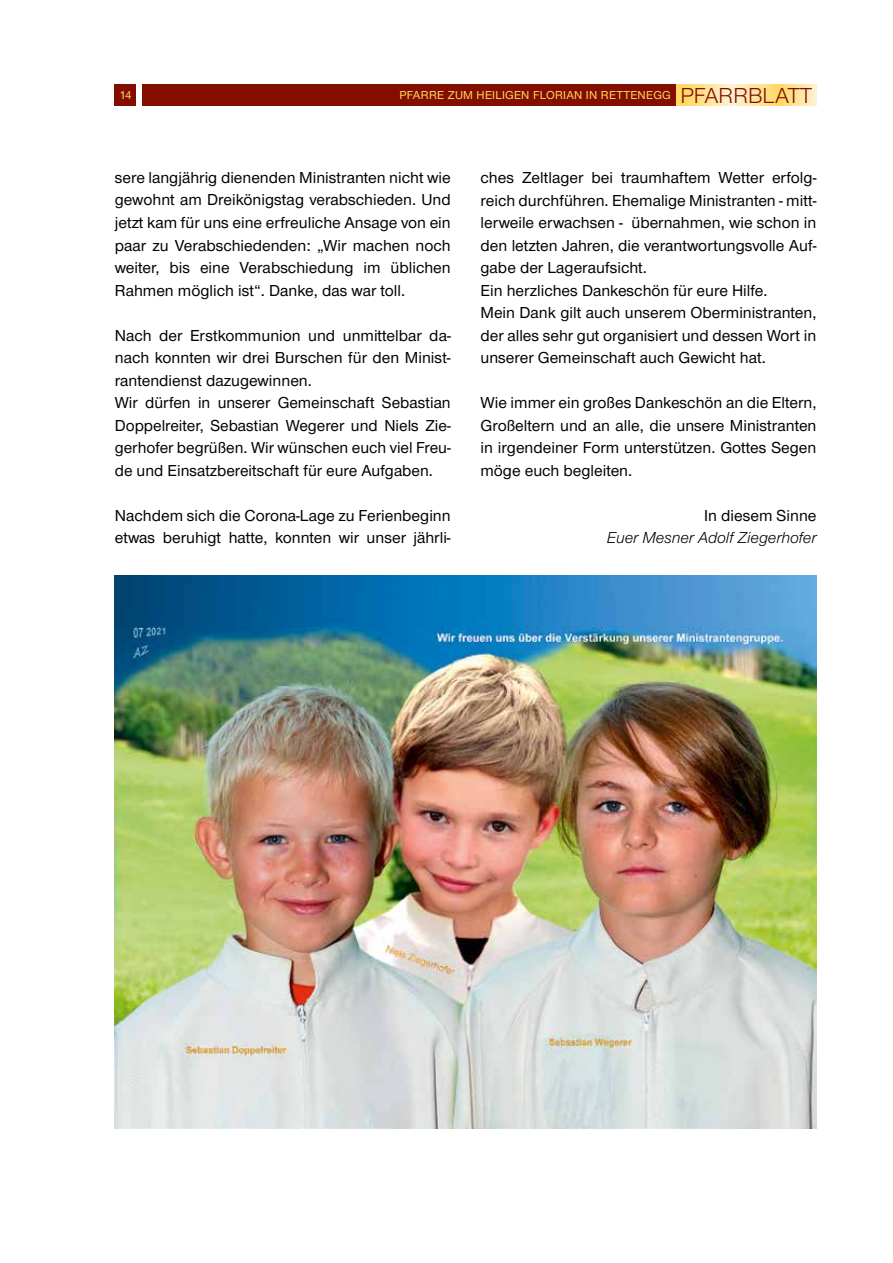
<style>
.page{position:relative;width:893px;height:1263px;background:#fff}
.page>*{position:absolute;margin:0;border:0;box-sizing:border-box;transform-origin:0 0}
.t1{font:500 16.5px/22.5px "Nimbus Sans Novus T";color:#000}
.t2{font:italic 16.5px "Nimbus Sans Novus T";color:#000}
.t3{font:500 12px "Nimbus Sans Novus T";letter-spacing:.02em;color:#ffd861}
.s1{font-weight:400;font-size:22.5px;color:#830e00}
</style>
<div class="page">
<svg style="left:677px;top:84px;width:139px;height:22px;background:#ffe499"></svg>
<div style="left:142px;top:84px;width:533px;height:22px;background:#830e00"></div>
<div style="left:115px;top:84px;width:21px;height:22px;background:#830e00"></div>
<img style="left:115px;top:575px;width:701px;height:553px">
<p class="t3" style="left:119px;top:88px;width:14px">14</p>
<p class="t3" style="left:399px;top:88px;width:415px">PFARRE ZUM HEILIGEN FLORIAN IN RETTENEGG <span class="s1">PFARRBLATT</span></p>
<p class="t1" style="left:115px;top:166px;width:337px;text-align:justify">sere langjährig dienenden Ministranten nicht wie gewohnt am Dreikönigstag verabschieden. Und jetzt kam für uns eine erfreuliche Ansage von ein paar zu Verabschiedenden: „Wir machen noch weiter, bis eine Verabschiedung im üblichen Rahmen möglich ist“. Danke, das war toll.</p>
<p class="t1" style="left:115px;top:323px;width:337px">Nach der Erstkommunion und unmittelbar da&shy;nach konnten wir drei Burschen für den Minist&shy;rantendienst dazugewinnen.<br>Wir dürfen in unserer Gemeinschaft Sebastian Doppelreiter, Sebastian Wegerer und Niels Zie&shy;gerhofer begrüßen. Wir wünschen euch viel Freu&shy;de und Einsatzbereitschaft für eure Aufgaben.</p>
<p class="t1" style="left:115px;top:503px;width:337px">Nachdem sich die Corona-Lage zu Ferienbeginn etwas beruhigt hatte, konnten wir unser jährli-</p>
<p class="t1" style="left:480px;top:166px;width:337px">ches Zeltlager bei traumhaftem Wetter erfolg&shy;reich durchführen. Ehemalige Ministranten - mitt&shy;lerweile erwachsen - übernahmen, wie schon in den letzten Jahren, die verantwortungsvolle Auf&shy;gabe der Lageraufsicht.<br>Ein herzliches Dankeschön für eure Hilfe.<br>Mein Dank gilt auch unserem Oberministranten, der alles sehr gut organisiert und dessen Wort in unserer Gemeinschaft auch Gewicht hat.</p>
<p class="t1" style="left:480px;top:391px;width:337px;text-align:justify">Wie immer ein großes Dankeschön an die Eltern, Großeltern und an alle, die unsere Ministranten in irgendeiner Form unterstützen. Gottes Segen möge euch begleiten.</p>
<p class="t1" style="left:704px;top:504px;width:114px">In diesem Sinne</p>
<p class="t2" style="left:607px;top:528px;width:211px">Euer Mesner Adolf Ziegerhofer</p>
</div>
